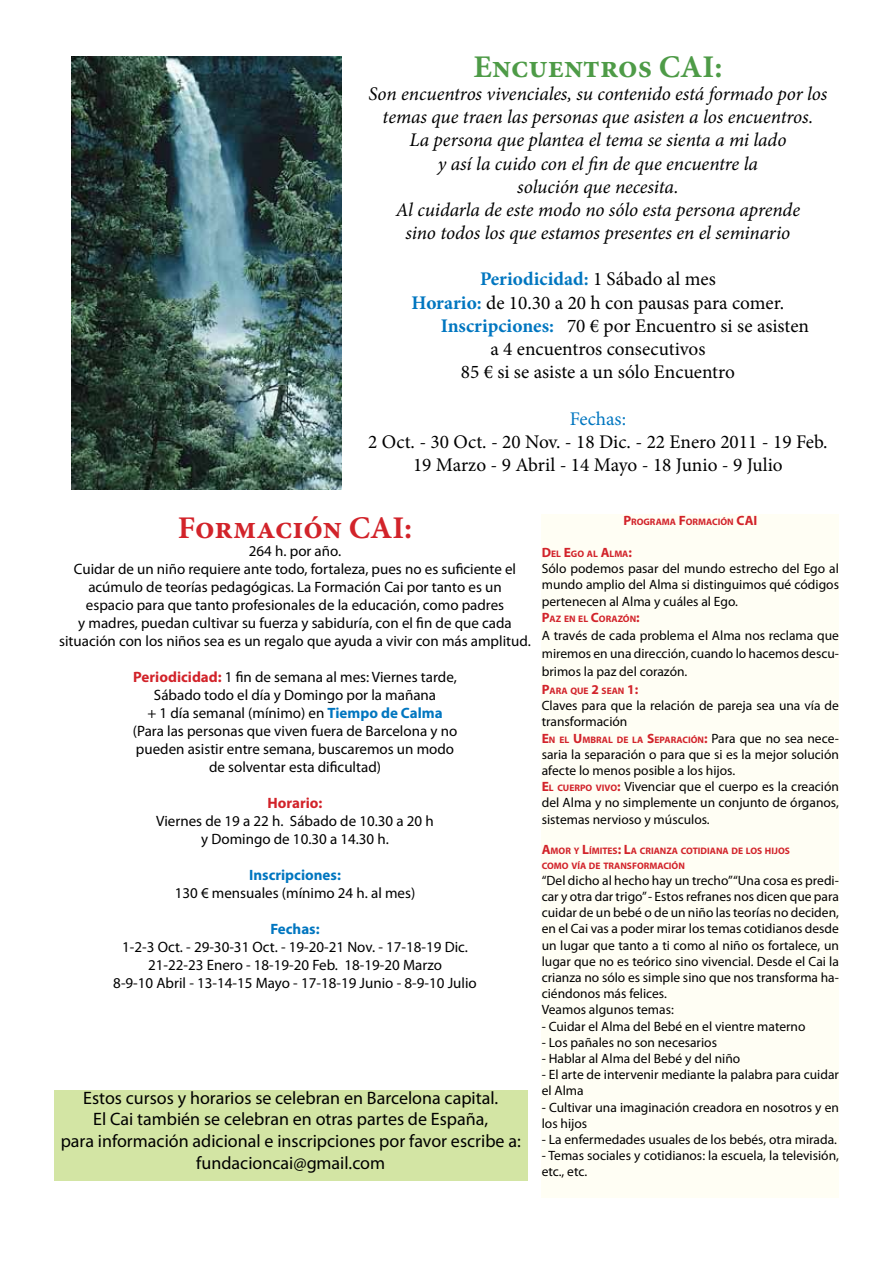
<style>
.page{position:relative;width:893px;height:1263px;background:#fff}
.page>*{position:absolute;margin:0;border:0;box-sizing:border-box;transform-origin:0 0}
.t1{font:700 31.65px "Minion Pro";color:#4e9b47}
.t2{font:700 31.65px "Minion Pro";color:#d2232a}
.t3{font:italic 19.35px/23.1px "Minion Pro";letter-spacing:-.005em;color:#000;text-align:center}
.t4{font:19.35px/23.1px "Minion Pro";color:#000;text-align:center}
.t5{font:700 19.35px "Minion Pro";color:#0076c0}
.t6{font:19.35px "Minion Pro";letter-spacing:-.005em;color:#0076c0}
.t7{font:18px/21.6px "Myriad Pro";color:#000;text-align:center}
.t8{font:15px/18px "Myriad Pro";color:#000;text-align:center}
.t9{font:700 15px "Myriad Pro";color:#0076c0}
.t10{font:700 15px "Myriad Pro";color:#d2232a}
.t11{font:13.5px/16.2px "Myriad Pro";color:#000}
.t12{font:700 9.45px/15px "Myriad Pro";color:#d2232a}
.s1{font-weight:400;color:#000}
.s2{font-weight:700;color:#0076c0}
.s3{font-weight:700;color:#d2232a}
.s4{font-size:13.5px}
.s5{font-weight:400;font-size:13.5px;color:#000}
.s6{font-weight:700;font-size:9.45px;color:#d2232a}
</style>
<div class="page">
<img style="left:71px;top:57px;width:270px;height:432px">
<div style="left:542px;top:514px;width:297px;height:684px;background:#fffef4"></div>
<div style="left:54px;top:1090px;width:473px;height:90px;background:#d3e5a4"></div>
<h1 class="t1" style="left:473px;top:45px;width:251px">Encuentros CAI:</h1>
<p class="t3" style="left:368px;top:82px;width:460px">Son encuentros vivenciales, su contenido está formado por los temas que traen las personas que asisten a los encuentros.<br>La persona que plantea el tema se sienta a mi lado<br>y así la cuido con el fin de que encuentre la<br>solución que necesita.<br>Al cuidarla de este modo no sólo esta persona aprende<br>sino todos los que estamos presentes en el seminario</p>
<h2 class="t5" style="left:480px;top:266px;width:237px">Periodicidad: <span class="s1">1 Sábado al mes</span></h2>
<h2 class="t4" style="left:412px;top:291px;width:374px"><span class="s2">Horario:</span> de 10.30 a 20 h con pausas para comer.</h2>
<h2 class="t4" style="left:441px;top:314px;width:370px"><span class="s2">Inscripciones:</span> 70 € por Encuentro si se asisten</h2>
<h2 class="t4" style="left:490px;top:337px;width:217px">a 4 encuentros consecutivos</h2>
<h2 class="t4" style="left:461px;top:360px;width:276px">85 € si se asiste a un sólo Encuentro</h2>
<h2 class="t6" style="left:570px;top:405px;width:58px">Fechas:</h2>
<h2 class="t4" style="left:368px;top:430px;width:461px">2 Oct. - 30 Oct. - 20 Nov. - 18 Dic. - 22 Enero 2011 - 19 Feb.<br>19 Marzo - 9 Abril - 14 Mayo - 18 Junio - 9 Julio</h2>
<h1 class="t2" style="left:178px;top:505px;width:236px">Formación CAI:</h1>
<p class="t8" style="left:59px;top:541px;width:473px">264 h. por año.<br>Cuidar de un niño requiere ante todo, fortaleza, pues no es suficiente el acúmulo de teorías pedagógicas. La Formación Cai por tanto es un<br>espacio para que tanto profesionales de la educación, como padres<br>y madres, puedan cultivar su fuerza y sabiduría, con el fin de que cada situación con los niños sea es un regalo que ayuda a vivir con más amplitud.</p>
<p class="t8" style="left:133px;top:667px;width:326px"><span class="s3">Periodicidad:</span> 1 fin de semana al mes: Viernes tarde, Sábado todo el día y Domingo por la mañana<br>+ 1 día semanal (mínimo) en <span class="s2">Tiempo de Calma </span>(Para las personas que viven fuera de Barcelona y no pueden asistir entre semana, buscaremos un modo de solventar esta dificultad)</p>
<p class="t10" style="left:268px;top:793px;width:56px">Horario:</p>
<p class="t8" style="left:156px;top:811px;width:279px">Viernes de 19 a 22 h. Sábado de 10.30 a 20 h y Domingo de 10.30 a 14.30 h.</p>
<p class="t9" style="left:249px;top:865px;width:93px">Inscripciones:</p>
<p class="t8" style="left:175px;top:883px;width:242px">130 € mensuales (mínimo 24 h. al mes)</p>
<p class="t9" style="left:270px;top:919px;width:51px">Fechas:</p>
<p class="t8" style="left:113px;top:937px;width:365px">1-2-3 Oct. - 29-30-31 Oct. - 19-20-21 Nov. - 17-18-19 Dic.<br>21-22-23 Enero - 18-19-20 Feb. 18-19-20 Marzo<br>8-9-10 Abril - 13-14-15 Mayo - 17-18-19 Junio - 8-9-10 Julio</p>
<p class="t12" style="left:623px;top:514px;width:121px"><span class="s4">P</span>ROGRAMA <span class="s4">F</span>ORMACIÓN <span class="s4">CAI</span></p>
<p class="t12" style="left:542px;top:546px;width:92px"><span class="s4">D</span>EL <span class="s4">E</span>GO AL <span class="s4">A</span>LMA<span class="s4">:</span></p>
<p class="t11" style="left:542px;top:560px;width:299px;text-align:justify">Sólo podemos pasar del mundo estrecho del Ego al mundo amplio del Alma si distinguimos qué códigos pertenecen al Alma y cuáles al Ego.</p>
<p class="t12" style="left:542px;top:611px;width:99px"><span class="s4">P</span>AZ EN EL <span class="s4">C</span>ORAZÓN<span class="s4">:</span></p>
<p class="t11" style="left:542px;top:626px;width:299px;line-height:18px;text-align:justify">A través de cada problema el Alma nos reclama que miremos en una dirección, cuando lo hacemos descu&shy;brimos la paz del corazón.</p>
<p class="t12" style="left:542px;top:683px;width:98px"><span class="s4">P</span>ARA QUE <span class="s4">2</span> SEAN <span class="s4">1:</span></p>
<p class="t11" style="left:542px;top:697px;width:299px">Claves para que la relación de pareja sea una vía de transformación</p>
<p class="t12" style="left:542px;top:731px;width:299px"><span class="s4">E</span>N EL <span class="s4">U</span> MBRAL DE LA <span class="s4">S</span>EPARACIÓN<span class="s4">:</span> <span class="s5">Para que no sea nece-</span></p>
<p class="t11" style="left:542px;top:746px;width:299px">saria la separación o para que si es la mejor solución afecte lo menos posible a los hijos.<br><span class="s3">E</span><span class="s6">L CUERPO VIVO</span><span class="s3">:</span> Vivenciar que el cuerpo es la creación del Alma y no simplemente un conjunto de órganos, sistemas nervioso y músculos.</p>
<p class="t12" style="left:542px;top:842px;width:250px"><span class="s4">A</span>MOR Y <span class="s4">L</span>ÍMITES<span class="s4">: L</span>A CRIANZA COTIDIANA DE LOS HIJOS<br>COMO VÍA DE TRANSFORMACIÓN</p>
<p class="t11" style="left:542px;top:872px;width:299px">“Del dicho al hecho hay un trecho” “Una cosa es predi&shy;car y otra dar trigo” - Estos refranes nos dicen que para cuidar de un bebé o de un niño las teorías no deciden, en el Cai vas a poder mirar los temas cotidianos desde un lugar que tanto a ti como al niño os fortalece, un lugar que no es teórico sino vivencial. Desde el Cai la crianza no sólo es simple sino que nos transforma ha&shy;ciéndonos más felices.<br>Veamos algunos temas:</p>
<p class="t11" style="left:542px;top:1018px;width:265px">- Cuidar el Alma del Bebé en el vientre materno</p>
<p class="t11" style="left:542px;top:1034px;width:177px">- Los pañales no son necesarios</p>
<p class="t11" style="left:542px;top:1050px;width:200px">- Hablar al Alma del Bebé y del niño</p>
<p class="t11" style="left:542px;top:1066px;width:299px">- El arte de intervenir mediante la palabra para cuidar el Alma</p>
<p class="t11" style="left:542px;top:1099px;width:299px">- Cultivar una imaginación creadora en nosotros y en los hijos</p>
<p class="t11" style="left:542px;top:1131px;width:297px">- La enfermedades usuales de los bebés, otra mirada.</p>
<p class="t11" style="left:542px;top:1147px;width:299px">- Temas sociales y cotidianos: la escuela, la televisión, etc., etc.</p>
<h3 class="t7" style="left:61px;top:1087px;width:462px">Estos cursos y horarios se celebran en Barcelona capital.<br>El Cai también se celebran en otras partes de España,<br>para información adicional e inscripciones por favor escribe a: fundacioncai@gmail.com</h3>
</div>
